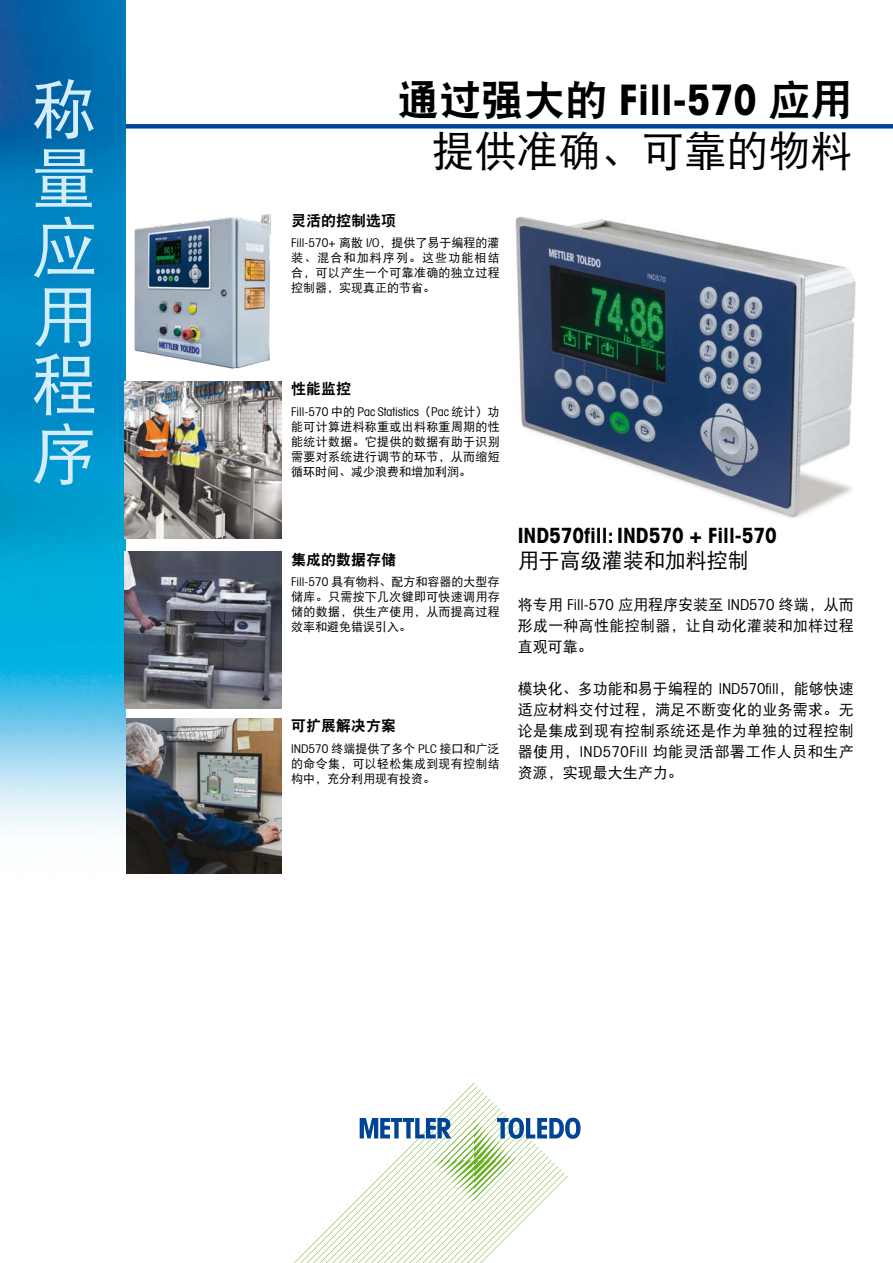
<style>
.page{position:relative;width:893px;height:1263px;background:#fff}
.page>*{position:absolute;margin:0;border:0;box-sizing:border-box;transform-origin:0 0}
.t1{font:66px/69px "DFP Hei W5";color:#d5edfa;text-align:justify}
.t2{font:42px "Avant Gardefor MT Bd";color:#000}
.t3{font:42px "DFP Hei W5";color:#000}
.t4{font:21px "Avant Gardefor MT Bd";color:#000}
.t5{font:21px "DFP Hei W5";color:#000}
.t6{font:15px/21px "DFP Hei W5";letter-spacing:.02em;color:#000;text-align:justify}
.t7{font:15px "DFP Hei W9";color:#000}
.t8{font:12px/15px "DFP Hei W5";letter-spacing:.025em;color:#000;text-align:justify}
.t9{font:12px "Avant Gardefor MT Bk";color:#000}
.s1{font-family:"DFP Hei W9"}
.s2{font-family:"DFP Hei W5"}
.s3{font-family:"Avant Gardefor MT Bk"}
</style>
<div class="page">
<svg style="left:294px;top:1083px;width:286px;height:180px"></svg>
<div style="left:102px;top:124px;width:791px;height:5px;background:#004595"></div>
<img style="left:0;top:0;width:125px;height:829px">
<img style="left:515px;top:217px;width:341px;height:301px">
<img style="left:124px;top:381px;width:157px;height:158px">
<img style="left:126px;top:718px;width:155px;height:155px">
<img style="left:124px;top:551px;width:157px;height:158px">
<img style="left:124px;top:213px;width:147px;height:157px">
<h1 class="t1" style="left:31px;top:74px;width:68px">称量应用程序</h1>
<h2 class="t2" style="left:397px;top:73px;width:457px"><span class="s1">通过强大的</span> Fill-570 <span class="s1">应用</span></h2>
<h2 class="t3" style="left:433px;top:129px;width:421px">提供准确、可靠的物料</h2>
<p class="t7" style="left:291px;top:212px;width:107px">灵活的控制选项</p>
<p class="t9" style="left:291px;top:236px;width:210px">Fill-570+ <span class="s2">离散</span> I/O<span class="s2">，提供了易于编程的灌</span></p>
<p class="t8" style="left:291px;top:250px;width:210px">装、混合和加料序列。这些功能相结合，可以产生一个可靠准确的独立过程控制器，实现真正的节省。</p>
<p class="t7" style="left:291px;top:381px;width:61px">性能监控</p>
<p class="t9" style="left:291px;top:404px;width:210px">Fill-570 <span class="s2">中的</span> Pac Statistics<span class="s2">（</span>Pac <span class="s2">统计）功</span></p>
<p class="t8" style="left:291px;top:419px;width:210px">能可计算进料称重或出料称重周期的性能统计数据。它提供的数据有助于识别需要对系统进行调节的环节，从而缩短循环时间、减少浪费和增加利润。</p>
<p class="t7" style="left:291px;top:551px;width:107px">集成的数据存储</p>
<p class="t8" style="left:291px;top:574px;width:210px"><span class="s3">Fill-570</span> 具有物料、配方和容器的大型存储库。只需按下几次键即可快速调用存储的数据，供生产使用，从而提高过程效率和避免错误引入。</p>
<p class="t7" style="left:291px;top:718px;width:107px">可扩展解决方案</p>
<p class="t8" style="left:291px;top:741px;width:210px"><span class="s3">IND570</span> 终端提供了多个 <span class="s3">PLC</span> 接口和广泛的命令集，可以轻松集成到现有控制结构中，充分利用现有投资。</p>
<h3 class="t4" style="left:518px;top:522px;width:261px">IND570fill: IND570 + Fill-570</h3>
<h3 class="t5" style="left:518px;top:549px;width:232px">用于高级灌装和加料控制</h3>
<p class="t6" style="left:518px;top:594px;width:337px">将专用 <span class="s3">Fill-570</span> 应用程序安装至 <span class="s3">IND570</span> 终端，从而形成一种高性能控制器，让自动化灌装和加样过程直观可靠。</p>
<p class="t6" style="left:518px;top:678px;width:337px">模块化、多功能和易于编程的 <span class="s3">IND570fill</span>，能够快速适应材料交付过程，满足不断变化的业务需求。无论是集成到现有控制系统还是作为单独的过程控制器使用，<span class="s3">IND570Fill</span> 均能灵活部署工作人员和生产资源，实现最大生产力。</p>
</div>
